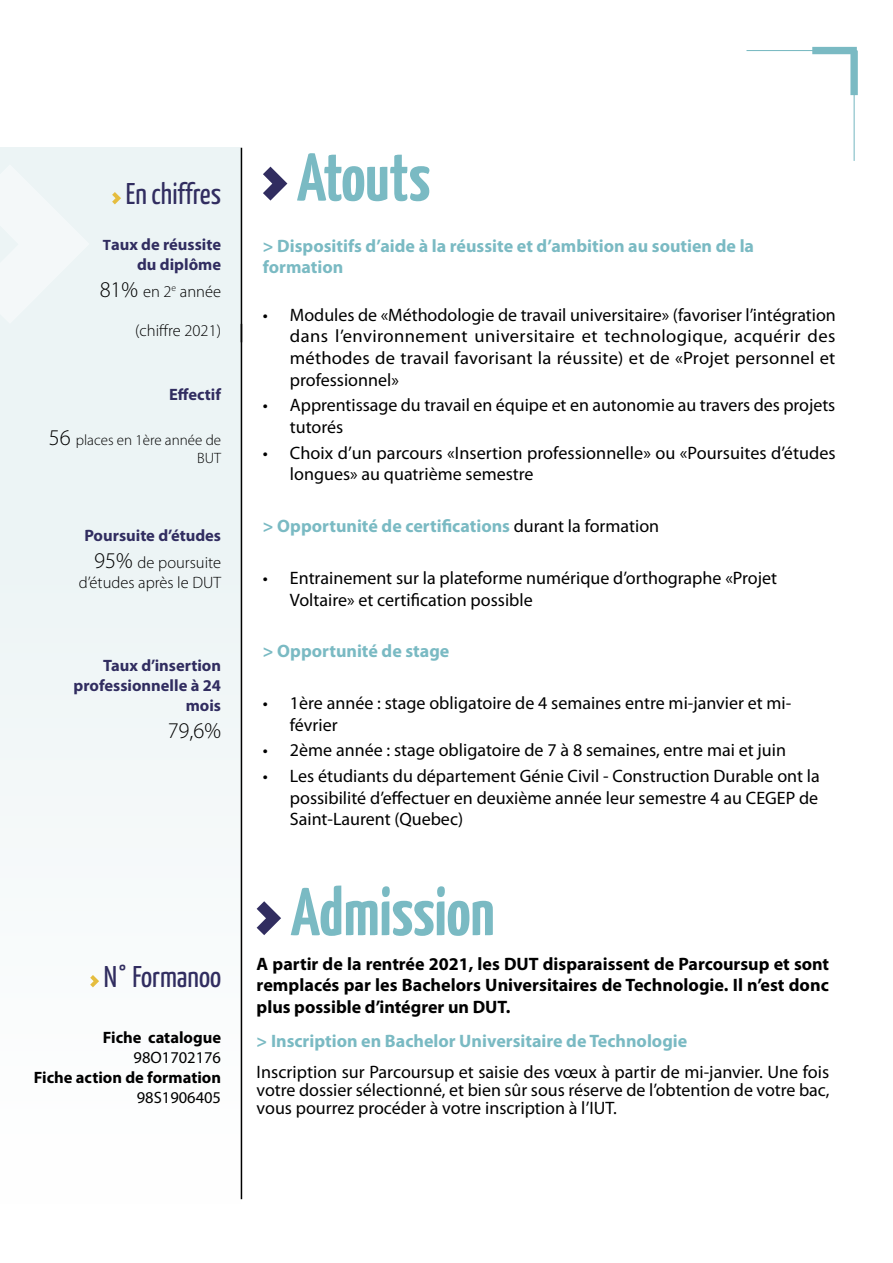
<style>
.page{position:relative;width:893px;height:1263px;background:#fff}
.page>*{position:absolute;margin:0;border:0;box-sizing:border-box;transform-origin:0 0}
.t1{font:700 67.5px "Yanone Kaffeesatz";color:#7abac3}
.t2{font:30px "Yanone Kaffeesatz";color:#312d60}
.t3{font:300 22.5px "Myriad Pro";color:#000}
.t4{font:18px/21.6px "Myriad Pro";color:#000}
.t5{font:700 18px/21.6px "Myriad Pro";color:#7abac3}
.t6{font:700 18px/21.6px "Myriad Pro";color:#000;text-align:justify}
.t7{font:700 16.5px/19.8px "Myriad Pro";color:#312d60;text-align:right}
.t8{font:300 16.5px/19.8px "Myriad Pro";color:#000;text-align:right}
.t9{font:700 16.5px "Myriad Pro";color:#000}
.t10{font:16.5px "Myriad Pro";color:#000}
.t11{font:300 15px/18px "Myriad Pro";color:#000;text-align:right}
.s1{font-size:15px}
.s2{font-size:22.5px}
.s3{font-weight:400;color:#000}
</style>
<div class="page">
<div style="left:0;top:148px;width:241px;height:1056px;background:#ecf4f5"></div>
<hr style="left:241px;top:148px;width:1px;height:194px;background:#000">
<svg style="left:257px;top:901px;width:24px;height:34px"></svg>
<div style="left:850px;top:51px;width:8px;height:44px;background:#7abac3"></div>
<hr style="left:854px;top:51px;width:1px;height:110px;background:#7abac3">
<div style="left:812px;top:47px;width:45px;height:7px;background:#7abac3"></div>
<hr style="left:746px;top:50px;width:111px;height:1px;background:#7abac3">
<svg style="left:112px;top:192px;width:9px;height:12px"></svg>
<hr style="left:241px;top:324px;width:1px;height:875px;background:#000">
<svg style="left:263px;top:167px;width:24px;height:34px"></svg>
<svg style="left:90px;top:975px;width:9px;height:12px"></svg>
<p class="t2" style="left:126px;top:176px;width:97px">En chiffres</p>
<p class="t7" style="left:103px;top:235px;width:120px"><span class="s1">T</span>aux de réussite du diplôme</p>
<p class="t8" style="left:100px;top:282px;width:123px"><span class="s2">81%</span> en 2<sup>e</sup> année</p>
<p class="t8" style="left:135px;top:321px;width:87px">(chiffre 2021)</p>
<p class="t7" style="left:169px;top:385px;width:53px">Effectif</p>
<p class="t11" style="left:49px;top:431px;width:174px"><span class="s2">56</span> places en 1ère année de<br>BUT</p>
<p class="t7" style="left:84px;top:526px;width:138px">Poursuite d’études</p>
<p class="t8" style="left:79px;top:553px;width:144px"><span class="s2">95%</span> de poursuite d’études après le DUT</p>
<p class="t7" style="left:74px;top:656px;width:149px">Taux d’insertion professionnelle à 24 mois</p>
<p class="t3" style="left:168px;top:718px;width:55px">79,6%</p>
<p class="t2" style="left:104px;top:959px;width:119px">N° Formanoo</p>
<p class="t9" style="left:103px;top:1028px;width:120px">Fiche catalogue</p>
<p class="t10" style="left:134px;top:1048px;width:89px">98O1702176</p>
<p class="t9" style="left:34px;top:1068px;width:189px">Fiche action de formation</p>
<p class="t10" style="left:137px;top:1088px;width:86px">98S1906405</p>
<p class="t1" style="left:297px;top:136px;width:135px">Atouts</p>
<p class="t5" style="left:263px;top:235px;width:493px">&gt; Dispositifs d’aide à la réussite et d’ambition au soutien de la formation</p>
<p class="t4" style="left:290px;top:304px;width:547px;text-align:justify;text-indent:-27px">• Modules de «Méthodologie de travail universitaire» (favoriser l’intégration dans l’environnement universitaire et technologique, acquérir des méthodes de travail favorisant la réussite) et de «Projet personnel et professionnel»</p>
<p class="t4" style="left:290px;top:395px;width:547px;text-indent:-27px">• Apprentissage du travail en équipe et en autonomie au travers des projets tutorés</p>
<p class="t4" style="left:290px;top:442px;width:547px;text-indent:-27px">• Choix d’un parcours «Insertion professionnelle» ou «Poursuites d’études longues» au quatrième semestre</p>
<p class="t5" style="left:263px;top:515px;width:398px">&gt; Opportunité de certifications <span class="s3">durant la formation</span></p>
<p class="t4" style="left:290px;top:567px;width:489px;text-indent:-27px">• Entrainement sur la plateforme numérique d’orthographe «Projet<br>Voltaire» et certification possible</p>
<p class="t5" style="left:263px;top:641px;width:188px">&gt; Opportunité de stage</p>
<p class="t4" style="left:290px;top:692px;width:503px;text-indent:-27px">• 1ère année : stage obligatoire de 4 semaines entre mi-janvier et mi&shy;février</p>
<p class="t4" style="left:263px;top:740px;width:525px">• 2ème année : stage obligatoire de 7 à 8 semaines, entre mai et juin</p>
<p class="t4" style="left:290px;top:766px;width:531px;text-align:justify;text-indent:-27px">• Les étudiants du département Génie Civil - Construction Durable ont la possibilité d’effectuer en deuxième année leur semestre 4 au CEGEP de Saint-Laurent (Quebec)</p>
<p class="t1" style="left:291px;top:870px;width:206px">Admission</p>
<p class="t6" style="left:257px;top:953px;width:574px">A partir de la rentrée 2021, les DUT disparaissent de Parcoursup et sont remplacés par les Bachelors Universitaires de Technologie. Il n’est donc plus possible d’intégrer un DUT.</p>
<p class="t5" style="left:257px;top:1030px;width:432px">&gt; Inscription en Bachelor Universitaire de Technologie</p>
<p class="t4" style="left:257px;top:1063px;width:574px;line-height:18px;text-align:justify">Inscription sur Parcoursup et saisie des vœux à partir de mi-janvier. Une fois votre dossier sélectionné, et bien sûr sous réserve de l’obtention de votre bac, vous pourrez procéder à votre inscription à l’IUT.</p>
</div>
